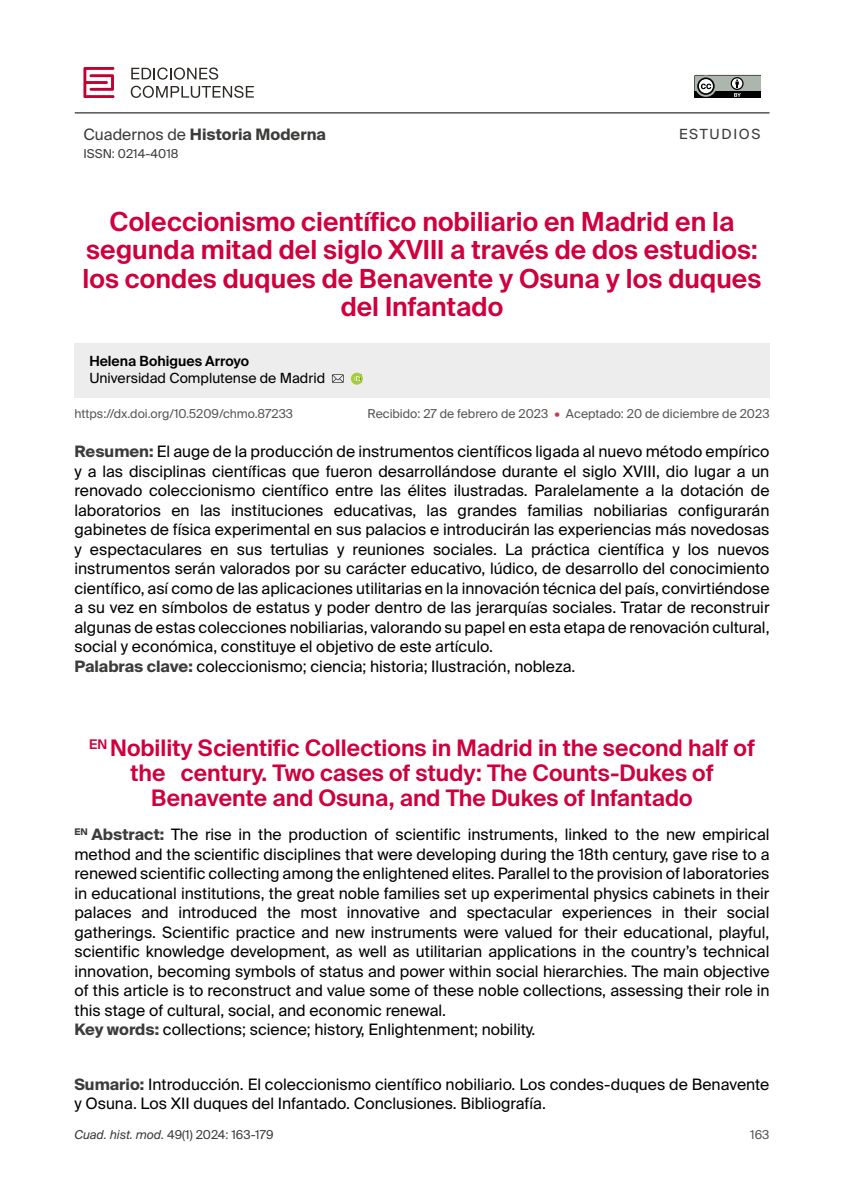
<style>
.page{position:relative;width:844px;height:1191px;background:#fff}
.page>*{position:absolute;margin:0;border:0;box-sizing:border-box;transform-origin:0 0}
.Título_original_ES{font:600 26.25px/28.2px "Suisse Intl";color:#cf003d;text-align:center}
.Título_traducido_EN{font:600 22.75px/24.7px "Suisse Intl";color:#cf003d;text-align:center}
.Resumen_abstract{font:15.75px/19.4px "Suisse Intl";color:#000;text-align:justify}
.Resumen_abstract_-_I{font:15.75px/19.4px "Suisse Intl";color:#000;text-align:justify}
.Sumario{font:15.75px/19.4px "Suisse Intl";color:#000}
.Palabras_clave_keywo{font:15.75px "Suisse Intl";color:#000}
.t1{font:700 15.75px "Suisse Intl";color:#3c3c3b}
.Cargo{font:14px "Suisse Intl";color:#000}
.Autor{font:600 14px "Suisse Intl";color:#000}
.t2{font:14px "Suisse Intl";letter-spacing:.12em;color:#3c3c3b}
.Fechas{font:12.25px "Suisse Intl";color:#575756}
.t3{font:12.25px "Suisse Intl";color:#3c3c3b}
.t4{font:12.25px "Suisse Intl";color:#555454}
.s1{font-weight:400}
.s2{color:#ce3559}
.s3{font-weight:700;color:#3c3c3b}
.s4{font-style:italic}
</style>
<div class="page">
<hr style="left:75px;top:112px;width:694px;height:1px;background:#000">
<svg style="left:694px;top:75px;width:66px;height:23px;background:#757975"></svg>
<svg style="left:83px;top:67px;width:31px;height:31px"></svg>
<svg style="left:131px;top:67px;width:87px;height:13px"></svg>
<svg style="left:131px;top:86px;width:123px;height:12px"></svg>
<div style="left:74px;top:343px;width:695px;height:55px;background:#ededed"></div>
<svg style="left:332px;top:374px;width:11px;height:9px"></svg>
<svg style="left:351px;top:373px;width:12px;height:12px"></svg>
<p class="t1" style="left:83px;top:125px;width:244px"><span class="s1">Cuadernos de</span> Historia Moderna</p>
<p class="t3" style="left:83px;top:146px;width:96px">ISSN: 0214-4018</p>
<p class="t2" style="left:678px;top:126px;width:83px">ESTUDIOS</p>
<p class="Título_original_ES" style="left:83px;top:208px;width:680px">Coleccionismo científico nobiliario en Madrid en la segunda mitad del siglo XVIII a través de dos estudios: los condes duques de Benavente y Osuna y los duques del Infantado</p>
<p class="Autor" style="left:89px;top:353px;width:161px">Helena Bohigues Arroyo</p>
<p class="Cargo" style="left:89px;top:370px;width:237px">Universidad Complutense de Madrid</p>
<p class="Fechas" style="left:74px;top:406px;width:220px">https://dx.doi.org/10.5209/chmo.87233</p>
<p class="Fechas" style="left:367px;top:406px;width:403px">Recibido: 27 de febrero de 2023 <span class="s2">•</span> Aceptado: 20 de diciembre de 2023</p>
<p class="Resumen_abstract" style="left:74px;top:442px;width:696px"><span class="s3">Resumen:</span> El auge de la producción de instrumentos científicos ligada al nuevo método empírico y a las disciplinas científicas que fueron desarrollándose durante el siglo XVIII, dio lugar a un renovado coleccionismo científico entre las élites ilustradas. Paralelamente a la dotación de laboratorios en las instituciones educativas, las grandes familias nobiliarias configurarán gabinetes de física experimental en sus palacios e introducirán las experiencias más novedosas y espectaculares en sus tertulias y reuniones sociales. La práctica científica y los nuevos instrumentos serán valorados por su carácter educativo, lúdico, de desarrollo del conocimiento científico, así como de las aplicaciones utilitarias en la innovación técnica del país, convirtiéndose a su vez en símbolos de estatus y poder dentro de las jerarquías sociales. Tratar de reconstruir algunas de estas colecciones nobiliarias, valorando su papel en esta etapa de renovación cultural, social y económica, constituye el objetivo de este artículo.</p>
<p class="Palabras_clave_keywo" style="left:74px;top:657px;width:502px"><span class="s3">Palabras clave:</span> coleccionismo; ciencia; historia; Ilustración, nobleza.</p>
<p class="Título_traducido_EN" style="left:89px;top:736px;width:667px"><sup>EN</sup> Nobility Scientific Collections in Madrid in the second half of the century. Two cases of study: The Counts-Dukes of<br>Benavente and Osuna, and The Dukes of Infantado</p>
<p class="Resumen_abstract_-_I" style="left:74px;top:825px;width:696px"><sup>EN</sup> <span class="s3">Abstract:</span> The rise in the production of scientific instruments, linked to the new empirical method and the scientific disciplines that were developing during the 18th century, gave rise to a renewed scientific collecting among the enlightened elites. Parallel to the provision of laboratories in educational institutions, the great noble families set up experimental physics cabinets in their palaces and introduced the most innovative and spectacular experiences in their social gatherings. Scientific practice and new instruments were valued for their educational, playful, scientific knowledge development, as well as utilitarian applications in the country’s technical innovation, becoming symbols of status and power within social hierarchies. The main objective of this article is to reconstruct and value some of these noble collections, assessing their role in this stage of cultural, social, and economic renewal.</p>
<p class="Palabras_clave_keywo" style="left:74px;top:1020px;width:462px"><span class="s3">Key words:</span> collections; science; history, Enlightenment; nobility.</p>
<p class="Sumario" style="left:74px;top:1074px;width:696px"><span class="s3">Sumario:</span> Introducción. El coleccionismo científico nobiliario. Los condes-duques de Benavente y Osuna. Los XII duques del Infantado. Conclusiones. Bibliografía.</p>
<p class="t3" style="left:74px;top:1127px;width:200px"><span class="s4">Cuad. hist. mod.</span> 49(1) 2024: 163-179</p>
<p class="t4" style="left:750px;top:1127px;width:21px">163</p>
</div>
